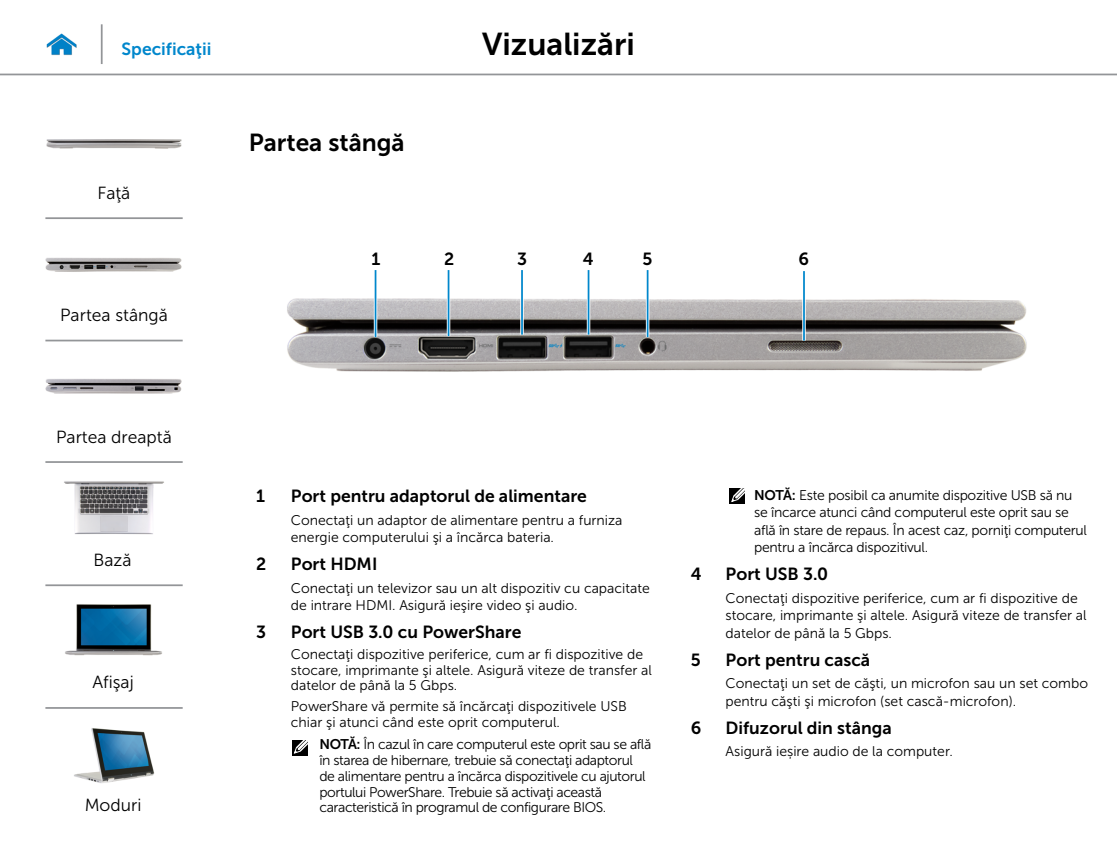
<style>
.page{position:relative;width:1117px;height:844px;background:#fff}
.page>*{position:absolute;margin:0;border:0;box-sizing:border-box;transform-origin:0 0}
.t1{font:31.5px "Museo Sans For Dell 700";color:#000}
.Head2{font:24.5px "Museo Sans For Dell 700";color:#000}
.Callout_Head{font:17.5px "Museo Sans For Dell 700";color:#000}
.t2{font:17.5px "Museo Sans For Dell 300";color:#000}
.t3{font:17.5px "Museo Sans For Dell 700";color:#0087cc}
.Callout-L{font:17.5px "Museo Sans For Dell 700";color:#000}
.Callout_description{font:14px/17.5px "Museo Sans For Dell 300";color:#000}
.Note{font:14px/15.8px "Museo Sans For Dell 300";letter-spacing:-.03em;color:#000}
.s1{font-family:"Museo Sans For Dell 700"}
</style>
<div class="page">
<hr style="left:0;top:74px;width:1116px;height:1px;background:#939598">
<img style="left:46px;top:33px;width:31px;height:23px">
<svg style="left:292px;top:740px;width:16px;height:15px"></svg>
<svg style="left:293px;top:740px;width:15px;height:13px"></svg>
<div style="left:729px;top:488px;width:16px;height:16px;background:#000"></div>
<svg style="left:731px;top:488px;width:14px;height:14px"></svg>
<img style="left:287px;top:298px;width:740px;height:74px">
<hr style="left:374px;top:270px;width:3px;height:67px;background:#fff">
<hr style="left:374px;top:270px;width:2px;height:67px;background:#0087cc">
<svg style="left:446px;top:270px;width:4px;height:66px"></svg>
<hr style="left:447px;top:270px;width:2px;height:66px;background:#0087cc">
<hr style="left:520px;top:270px;width:3px;height:64px;background:#fff">
<hr style="left:521px;top:270px;width:1px;height:64px;background:#0087cc">
<svg style="left:586px;top:270px;width:4px;height:64px"></svg>
<hr style="left:587px;top:270px;width:2px;height:64px;background:#0087cc">
<svg style="left:645px;top:270px;width:4px;height:67px"></svg>
<hr style="left:646px;top:270px;width:2px;height:67px;background:#0087cc">
<hr style="left:802px;top:271px;width:3px;height:69px;background:#fff">
<hr style="left:803px;top:271px;width:1px;height:69px;background:#0087cc">
<hr style="left:101px;top:24px;width:2px;height:40px;background:#939598">
<img style="left:46px;top:139px;width:136px;height:10px">
<img style="left:45px;top:257px;width:137px;height:15px">
<img style="left:45px;top:379px;width:137px;height:15px">
<img style="left:64px;top:481px;width:100px;height:53px">
<img style="left:65px;top:604px;width:97px;height:51px">
<img style="left:74px;top:728px;width:80px;height:55px">
<hr style="left:45px;top:217px;width:138px;height:2px;background:#939598">
<hr style="left:45px;top:339px;width:138px;height:2px;background:#939598">
<hr style="left:45px;top:461px;width:138px;height:2px;background:#939598">
<hr style="left:45px;top:584px;width:138px;height:2px;background:#939598">
<hr style="left:45px;top:706px;width:138px;height:2px;background:#939598">
<p class="t3" style="left:122px;top:39px;width:91px">Specificaţii</p>
<h1 class="t1" style="left:482px;top:26px;width:154px">Vizualizări</h1>
<p class="t2" style="left:98px;top:183px;width:34px">Faţă</p>
<p class="t2" style="left:60px;top:305px;width:109px">Partea stângă</p>
<p class="t2" style="left:56px;top:428px;width:117px">Partea dreaptă</p>
<p class="t2" style="left:93px;top:550px;width:40px">Bază</p>
<p class="t2" style="left:92px;top:672px;width:43px">Afişaj</p>
<p class="t2" style="left:85px;top:795px;width:58px">Moduri</p>
<p class="Head2" style="left:249px;top:128px;width:157px">Partea stângă</p>
<p class="Callout-L" style="left:371px;top:249px;width:10px">1</p>
<p class="Callout-L" style="left:444px;top:249px;width:12px">2</p>
<p class="Callout-L" style="left:517px;top:249px;width:12px">3</p>
<p class="Callout-L" style="left:582px;top:249px;width:12px">4</p>
<p class="Callout-L" style="left:642px;top:249px;width:11px">5</p>
<p class="Callout-L" style="left:798px;top:249px;width:12px">6</p>
<p class="Callout_Head" style="left:256px;top:486px;width:10px">1</p>
<p class="Callout_Head" style="left:291px;top:486px;width:297px">Port pentru adaptorul de alimentare</p>
<p class="Callout_description" style="left:291px;top:511px;width:333px">Conectaţi un adaptor de alimentare pentru a furniza energie computerului şi a încărca bateria.</p>
<p class="Callout_Head" style="left:256px;top:554px;width:12px">2</p>
<p class="Callout_Head" style="left:291px;top:554px;width:88px">Port HDMI</p>
<p class="Callout_description" style="left:291px;top:579px;width:360px">Conectaţi un televizor sau un alt dispozitiv cu capacitate de intrare HDMI. Asigură ieşire video şi audio.</p>
<p class="Callout_Head" style="left:256px;top:622px;width:12px">3</p>
<p class="Callout_Head" style="left:291px;top:622px;width:232px">Port USB 3.0 cu PowerShare</p>
<p class="Callout_description" style="left:291px;top:646px;width:362px;line-height:15.8px">Conectaţi dispozitive periferice, cum ar fi dispozitive de stocare, imprimante şi altele. Asigură viteze de transfer al datelor de până la 5 Gbps.</p>
<p class="Callout_description" style="left:291px;top:698px;width:337px;line-height:15.8px">PowerShare vă permite să încărcaţi dispozitivele USB chiar şi atunci când este oprit computerul.</p>
<p class="Note" style="left:319px;top:736px;width:333px"><span class="s1">NOTĂ:</span> În cazul în care computerul este oprit sau se află în starea de hibernare, trebuie să conectaţi adaptorul de alimentare pentru a încărca dispozitivele cu ajutorul portului PowerShare. Trebuie să activaţi această caracteristică în programul de configurare BIOS.</p>
<p class="Note" style="left:754px;top:486px;width:334px;line-height:17.5px"><span class="s1">NOTĂ:</span> Este posibil ca anumite dispozitive USB să nu se încarce atunci când computerul este oprit sau se află în stare de repaus. În acest caz, porniţi computerul pentru a încărca dispozitivul.</p>
<p class="Callout_Head" style="left:690px;top:564px;width:12px">4</p>
<p class="Callout_Head" style="left:725px;top:564px;width:104px">Port USB 3.0</p>
<p class="Callout_description" style="left:725px;top:589px;width:362px">Conectaţi dispozitive periferice, cum ar fi dispozitive de stocare, imprimante şi altele. Asigură viteze de transfer al datelor de până la 5 Gbps.</p>
<p class="Callout_Head" style="left:690px;top:649px;width:11px">5</p>
<p class="Callout_Head" style="left:725px;top:649px;width:146px">Port pentru cască</p>
<p class="Callout_description" style="left:725px;top:674px;width:364px">Conectaţi un set de căşti, un microfon sau un set combo pentru căşti şi microfon (set cască-microfon).</p>
<p class="Callout_Head" style="left:690px;top:717px;width:12px">6</p>
<p class="Callout_Head" style="left:725px;top:717px;width:168px">Difuzorul din stânga</p>
<p class="Callout_description" style="left:725px;top:742px;width:229px">Asigură ieșire audio de la computer.</p>
</div>
